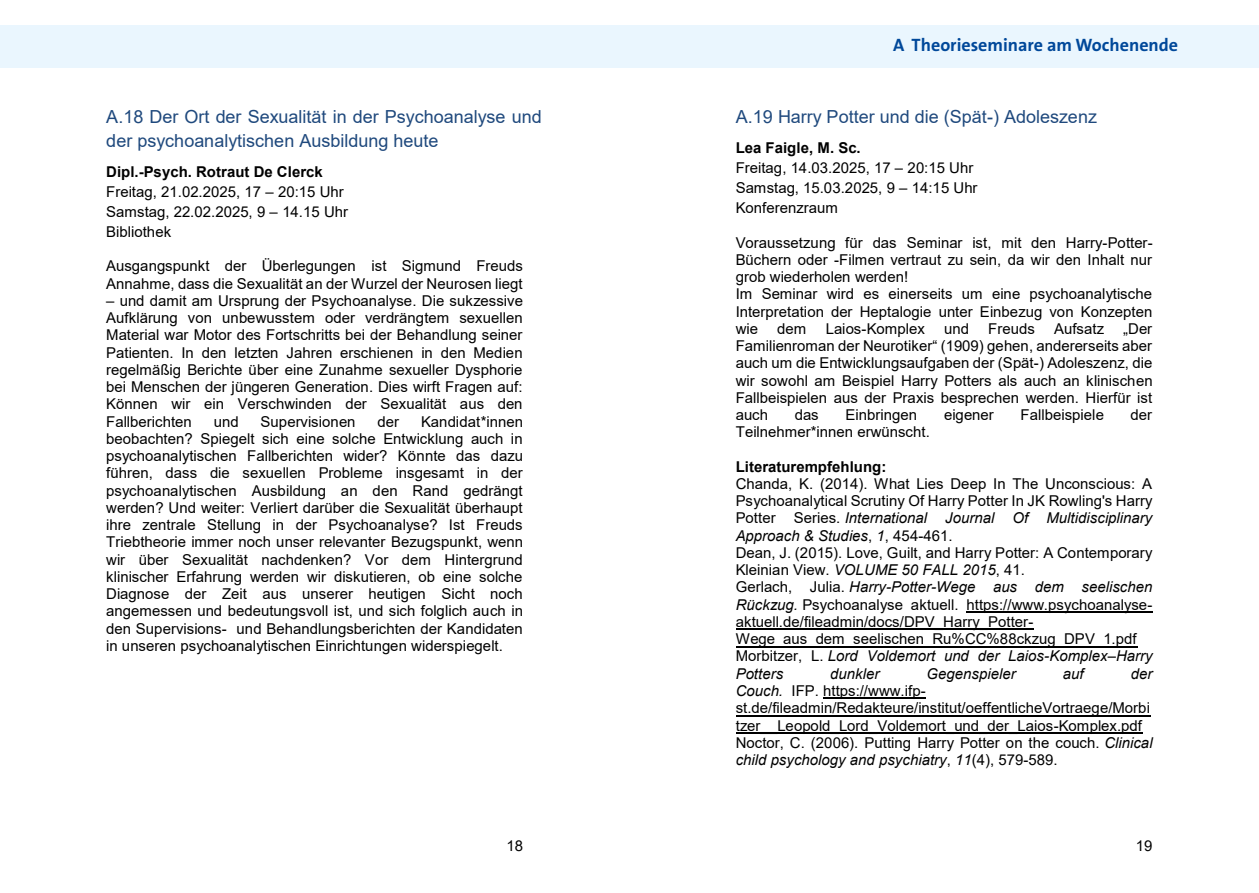
<style>
.page{position:relative;width:1259px;height:893px;background:#fff}
.page>*{position:absolute;margin:0;border:0;box-sizing:border-box;transform-origin:0 0}
.t1{font:18px/24px "Arial";color:#1f497d}
.t2{font:700 18px "The Sans Os F";color:#00489a}
.t3{font:15px/17.2px "Arial";color:#000}
.t4{font:700 15px "Arial";color:#000}
.t5{font:italic 15px "Arial";color:#000}
.s1{font-style:italic}
</style>
<div class="page">
<div style="left:0;top:26px;width:1259px;height:42px;background:#eaf6fe"></div>
<hr style="left:966px;top:611px;width:186px;height:1px;background:#000">
<hr style="left:736px;top:629px;width:297px;height:1px;background:#000">
<hr style="left:736px;top:646px;width:401px;height:1px;background:#000">
<hr style="left:823px;top:697px;width:103px;height:2px;background:#000">
<hr style="left:736px;top:715px;width:414px;height:1px;background:#000">
<hr style="left:736px;top:732px;width:406px;height:1px;background:#000">
<p class="t1" style="left:106px;top:105px;width:437px">A.18 Der Ort der Sexualität in der Psychoanalyse und der psychoanalytischen Ausbildung heute</p>
<p class="t4" style="left:106px;top:161px;width:218px">Dipl.-Psych. Rotraut De Clerck</p>
<p class="t3" style="left:106px;top:181px;width:243px;line-height:20px">Freitag, 21.02.2025, 17 – 20:15 Uhr<br>Samstag, 22.02.2025, 9 – 14.15 Uhr<br>Bibliothek</p>
<p class="t3" style="left:106px;top:257px;width:418px">Ausgangspunkt der Überlegungen ist Sigmund Freuds<br>Annahme, dass die Sexualität an der Wurzel der Neurosen liegt</p>
<p class="t3" style="left:106px;top:292px;width:418px;text-align:justify">– und damit am Ursprung der Psychoanalyse. Die sukzessive Aufklärung von unbewusstem oder verdrängtem sexuellen Material war Motor des Fortschritts bei der Behandlung seiner Patienten. In den letzten Jahren erschienen in den Medien regelmäßig Berichte über eine Zunahme sexueller Dysphorie bei Menschen der jüngeren Generation. Dies wirft Fragen auf:<br>Können wir ein Verschwinden der Sexualität aus den Fallberichten</p>
<p class="t3" style="left:106px;top:413px;width:418px;text-align:justify;text-indent:315px">Kandidat*innen beobachten? Spiegelt sich eine solche Entwicklung auch in psychoanalytischen Fallberichten wider? Könnte das dazu führen, dass die sexuellen Probleme insgesamt in der psychoanalytischen Ausbildung an den Rand gedrängt werden? Und weiter: Verliert darüber die Sexualität überhaupt ihre zentrale Stellung in der Psychoanalyse? Ist Freuds Triebtheorie immer noch unser relevanter Bezugspunkt, wenn wir über Sexualität nachdenken? Vor dem Hintergrund klinischer Erfahrung werden wir diskutieren, ob eine solche Diagnose der Zeit aus unserer heutigen Sicht noch angemessen und bedeutungsvoll ist, und sich folglich auch in den Supervisions- und Behandlungsberichten der Kandidaten in unseren psychoanalytischen Einrichtungen widerspiegelt.</p>
<p class="t3" style="left:214px;top:413px;width:27px">und</p>
<p class="t3" style="left:260px;top:413px;width:97px">Supervisionen</p>
<p class="t3" style="left:377px;top:413px;width:23px">der</p>
<p class="t3" style="left:506px;top:837px;width:18px">18</p>
<p class="t2" style="left:893px;top:34px;width:287px">A Theorieseminare am Wochenende</p>
<p class="t1" style="left:736px;top:105px;width:363px">A.19 Harry Potter und die (Spät-) Adoleszenz</p>
<p class="t4" style="left:736px;top:137px;width:126px">Lea Faigle, M. Sc.</p>
<p class="t3" style="left:736px;top:158px;width:243px;line-height:20px">Freitag, 14.03.2025, 17 – 20:15 Uhr<br>Samstag, 15.03.2025, 9 – 14:15 Uhr<br>Konferenzraum</p>
<p class="t3" style="left:736px;top:234px;width:418px">Voraussetzung für das Seminar ist, mit den Harry-Potter-Büchern oder -Filmen vertraut zu sein, da wir den Inhalt nur grob wiederholen werden!<br>Im Seminar wird es einerseits um eine psychoanalytische Interpretation der Heptalogie unter Einbezug von Konzepten wie</p>
<p class="t3" style="left:777px;top:320px;width:30px">dem</p>
<p class="t3" style="left:825px;top:320px;width:101px">Laios-Komplex</p>
<p class="t3" style="left:944px;top:320px;width:26px">und</p>
<p class="t3" style="left:988px;top:320px;width:48px">Freuds</p>
<p class="t3" style="left:1054px;top:320px;width:52px">Aufsatz</p>
<p class="t3" style="left:735px;top:320px;width:418px;text-align:justify;text-indent:387px">„Der Familienroman der Neurotiker“ (1909) gehen, andererseits aber auch um die Entwicklungsaufgaben der (Spät-) Adoleszenz, die wir sowohl am Beispiel Harry Potters als auch an klinischen Fallbeispielen aus der Praxis besprechen werden. Hierfür ist auch</p>
<p class="t3" style="left:794px;top:406px;width:26px">das</p>
<p class="t3" style="left:845px;top:406px;width:73px">Einbringen</p>
<p class="t3" style="left:944px;top:406px;width:51px">eigener</p>
<p class="t3" style="left:1020px;top:406px;width:85px">Fallbeispiele</p>
<p class="t3" style="left:1130px;top:406px;width:23px">der</p>
<p class="t3" style="left:735px;top:423px;width:196px">Teilnehmer*innen erwünscht.</p>
<p class="t4" style="left:735px;top:456px;width:152px">Literaturempfehlung:</p>
<p class="t3" style="left:735px;top:475px;width:418px">Chanda, K. (2014). What Lies Deep In The Unconscious: A Psychoanalytical Scrutiny Of Harry Potter In JK Rowling's Harry Potter Series. <span class="s1">International Journal Of Multidisciplinary Approach &amp; Studies</span>, <span class="s1">1</span>, 454-461.<br>Dean, J. (2015). Love, Guilt, and Harry Potter: A Contemporary Kleinian View. <span class="s1">VOLUME 50 FALL 2015</span>, 41.<br>Gerlach, Julia. <span class="s1">Harry-Potter-Wege aus dem seelischen Rückzug.</span> Psychoanalyse aktuell. https://www.psychoanalyse&shy;aktuell.de/fileadmin/docs/DPV_Harry_Potter-Wege_aus_dem_seelischen_Ru%CC%88ckzug_DPV_1.pdf Morbitzer, L. <span class="s1">Lord Voldemort und der Laios-Komplex–Harry Potters</span></p>
<p class="t5" style="left:830px;top:664px;width:51px">dunkler</p>
<p class="t5" style="left:926px;top:664px;width:91px">Gegenspieler</p>
<p class="t5" style="left:1063px;top:664px;width:22px">auf</p>
<p class="t5" style="left:1130px;top:664px;width:23px">der</p>
<p class="t3" style="left:736px;top:682px;width:418px"><span class="s1">Couch.</span> IFP. https://www.ifp&shy;st.de/fileadmin/Redakteure/institut/oeffentlicheVortraege/Morbi tzer__Leopold_Lord_Voldemort_und_der_Laios-Komplex.pdf Noctor, C. (2006). Putting Harry Potter on the couch. <span class="s1">Clinical child psychology and psychiatry</span>, <span class="s1">11</span>(4), 579-589.</p>
<p class="t3" style="left:1136px;top:837px;width:18px">19</p>
</div>
